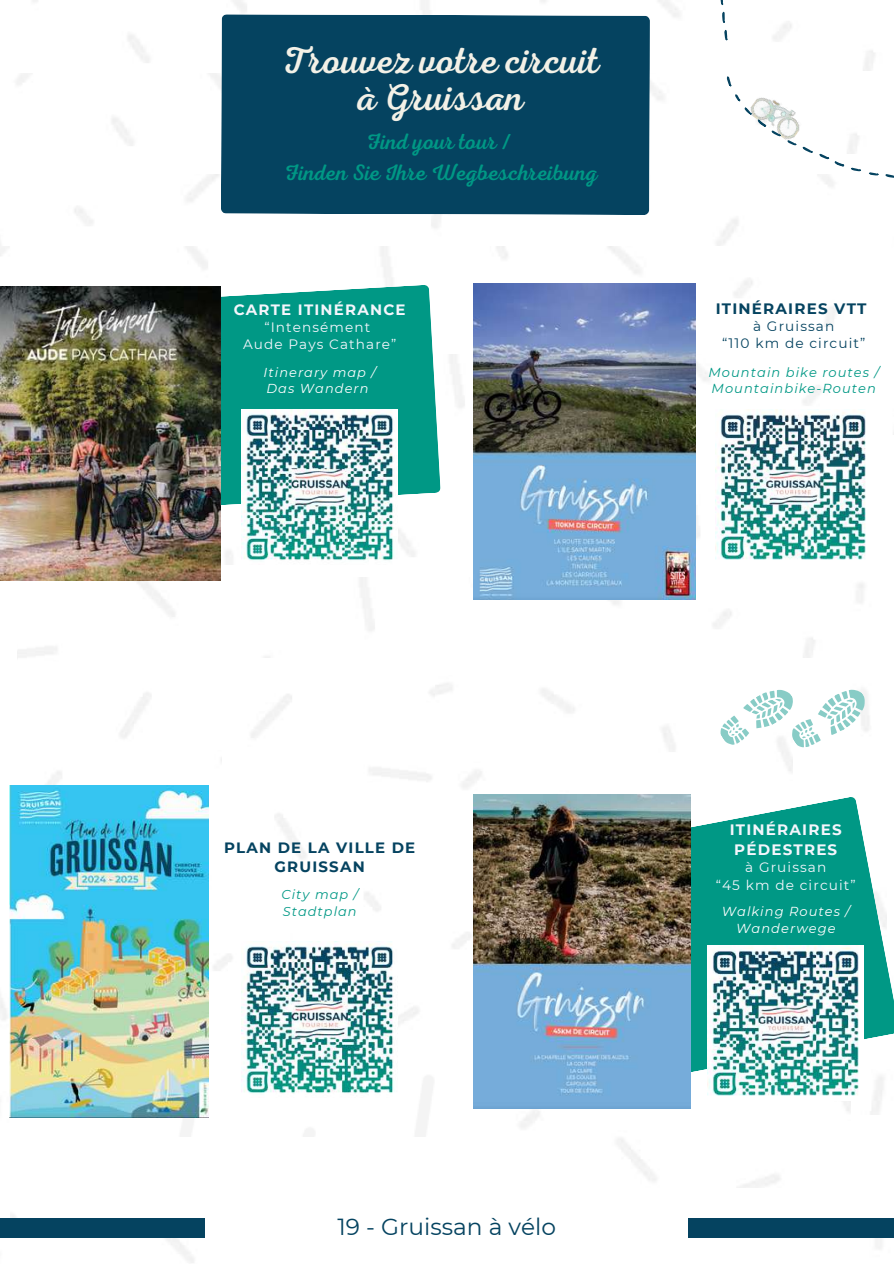
<style>
.page{position:relative;width:894px;height:1264px;background:#fff}
.page>*{position:absolute;margin:0;border:0;box-sizing:border-box;transform-origin:0 0}
.t1{font:37.5px/37.2px "RTL Adam Script Regular";color:#f3f1e7;text-align:center}
.t2{font:23.25px "Montserrat";color:#054360}
.t3{font:22.5px/31.2px "RTL Adam Script Regular";color:#009885;text-align:center}
.t4{font:700 15px/19px "Montserrat";letter-spacing:.08em;color:#054360;text-align:center}
.t5{font:700 15px/19.5px "Montserrat";letter-spacing:.08em;color:#f4f6fc}
.t6{font:13.65px/17.5px "Montserrat";letter-spacing:.08em;color:#f4f6fc;text-align:center}
.t7{font:13.65px/17.1px "Montserrat";letter-spacing:.08em;color:#054360;text-align:center}
.t8{font:italic 13.05px/16.4px "Montserrat";letter-spacing:.08em;color:#009885}
.t9{font:italic 13.05px/17px "Montserrat";letter-spacing:.08em;color:#fff;text-align:center}
.t10{font:italic 12.9px/16.2px "Montserrat";letter-spacing:.08em;color:#fff}
.t11{font:italic 12.9px/16.4px "Montserrat";letter-spacing:.08em;color:#009885}
</style>
<div class="page">
<img style="left:33px;top:0;width:842px;height:70px">
<img style="left:17px;top:73px;width:842px;height:80px">
<img style="left:360px;top:578px;width:455px;height:79px">
<img style="left:208px;top:687px;width:226px;height:226px">
<img style="left:17px;top:537px;width:204px;height:310px">
<img style="left:0;top:998px;width:16px;height:120px">
<img style="left:16px;top:1050px;width:417px;height:86px">
<img style="left:208px;top:913px;width:34px;height:179px">
<img style="left:10px;top:1215px;width:195px;height:48px">
<img style="left:10px;top:1248px;width:25px;height:15px">
<img style="left:869px;top:1237px;width:24px;height:12px">
<img style="left:450px;top:354px;width:372px;height:80px">
<img style="left:225px;top:485px;width:475px;height:80px">
<img style="left:715px;top:409px;width:151px;height:151px">
<img style="left:0;top:247px;width:836px;height:80px">
<svg style="left:124px;top:285px;width:316px;height:225px;background:#199f8e"></svg>
<img style="left:747px;top:89px;width:59px;height:54px">
<svg style="left:720px;top:686px;width:149px;height:64px"></svg>
<img style="left:242px;top:409px;width:155px;height:156px">
<img style="left:0;top:286px;width:220px;height:295px">
<img style="left:242px;top:941px;width:155px;height:156px">
<img style="left:9px;top:785px;width:199px;height:332px">
<img style="left:473px;top:284px;width:221px;height:315px">
<svg style="left:690px;top:796px;width:203px;height:300px;fill:#009885"></svg>
<img style="left:707px;top:945px;width:155px;height:151px">
<img style="left:473px;top:794px;width:217px;height:314px">
<svg style="left:726px;top:76px;width:5px;height:11px"></svg>
<svg style="left:734px;top:94px;width:6px;height:7px"></svg>
<svg style="left:744px;top:107px;width:7px;height:8px"></svg>
<svg style="left:757px;top:119px;width:23px;height:17px"></svg>
<svg style="left:787px;top:140px;width:9px;height:5px"></svg>
<svg style="left:802px;top:147px;width:10px;height:6px"></svg>
<svg style="left:819px;top:154px;width:25px;height:12px"></svg>
<svg style="left:851px;top:168px;width:10px;height:3px"></svg>
<svg style="left:869px;top:172px;width:9px;height:4px"></svg>
<svg style="left:885px;top:174px;width:8px;height:4px"></svg>
<svg style="left:720px;top:0;width:3px;height:5px"></svg>
<svg style="left:721px;top:12px;width:4px;height:11px"></svg>
<svg style="left:723px;top:30px;width:4px;height:10px"></svg>
<div style="left:0;top:1218px;width:205px;height:19px;background:#054360"></div>
<div style="left:688px;top:1218px;width:205px;height:19px;background:#054360"></div>
<div style="left:221px;top:14px;width:428px;height:201px;background:#054360"></div>
<h1 class="t1" style="left:282px;top:43px;width:318px">Trouvez votre circuit à Gruissan</h1>
<h3 class="t3" style="left:284px;top:127px;width:315px">Find your tour /<br>Finden Sie Ihre Wegbeschreibung</h3>
<p class="t5" style="left:234px;top:299px;width:173px">CARTE ITINÉRANCE</p>
<p class="t6" style="left:243px;top:318px;width:155px;line-height:17px">“Intensément<br>Aude Pays Cathare”</p>
<p class="t10" style="left:263px;top:364px;width:114px">Itinerary map /<br>Das Wandern</p>
<p class="t4" style="left:715px;top:299px;width:152px">ITINÉRAIRES VTT</p>
<p class="t7" style="left:721px;top:318px;width:145px">à Gruissan<br>“110 km de circuit”</p>
<p class="t8" style="left:708px;top:364px;width:172px">Mountain bike routes /<br>Mountainbike-Routen</p>
<p class="t4" style="left:224px;top:837px;width:193px">PLAN DE LA VILLE DE<br>GRUISSAN</p>
<p class="t11" style="left:281px;top:886px;width:78px">City map /<br>Stadtplan</p>
<h2 class="t2" style="left:337px;top:1212px;width:220px">19 - Gruissan à vélo</h2>
<p class="t5" style="left:729px;top:819px;width:113px">ITINÉRAIRES<br>PÉDESTRES</p>
<p class="t6" style="left:715px;top:858px;width:141px">à Gruissan<br>“45 km de circuit”</p>
<p class="t9" style="left:721px;top:903px;width:130px">Walking Routes /<br>Wanderwege</p>
</div>
